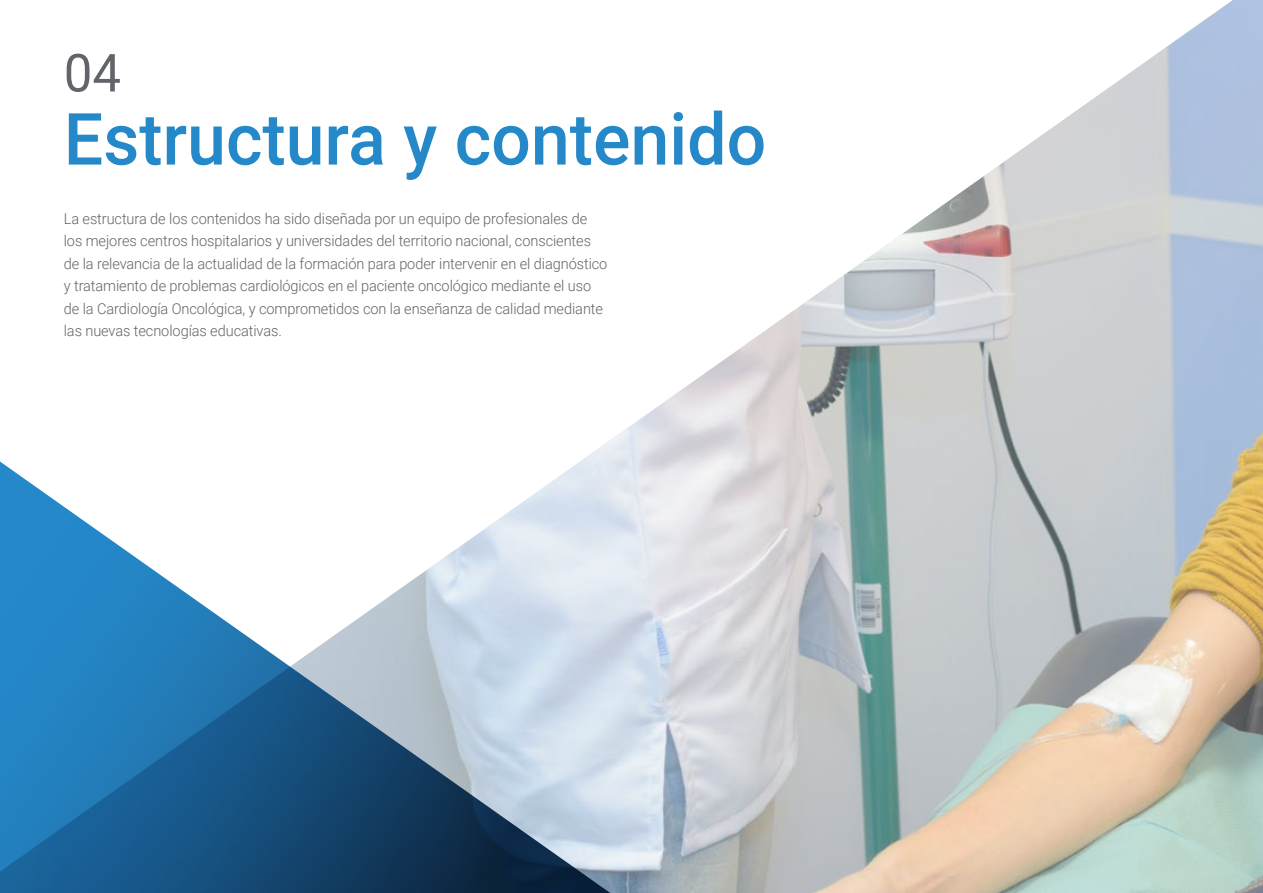
<style>
.page{position:relative;width:1263px;height:893px;background:#fff}
.page>*{position:absolute;margin:0;border:0;box-sizing:border-box;transform-origin:0 0}
.t1{font:500 72px "Roboto";color:#2488c9}
.t2{font:52.5px "Roboto";color:#61646a}
.t3{font:300 15px/22.5px "Roboto";letter-spacing:-.005em;color:#61646a}
</style>
<div class="page">
<img style="left:602px;top:0;width:661px;height:893px">
<svg style="left:0;top:446px;width:640px;height:447px"></svg>
<h2 class="t2" style="left:64px;top:36px;width:59px">04</h2>
<h1 class="t1" style="left:64px;top:89px;width:704px">Estructura y contenido</h1>
<p class="t3" style="left:64px;top:207px;width:545px">La estructura de los contenidos ha sido diseñada por un equipo de profesionales de los mejores centros hospitalarios y universidades del territorio nacional, conscientes de la relevancia de la actualidad de la formación para poder intervenir en el diagnóstico y tratamiento de problemas cardiológicos en el paciente oncológico mediante el uso de la Cardiología Oncológica, y comprometidos con la enseñanza de calidad mediante las nuevas tecnologías educativas.</p>
</div>
